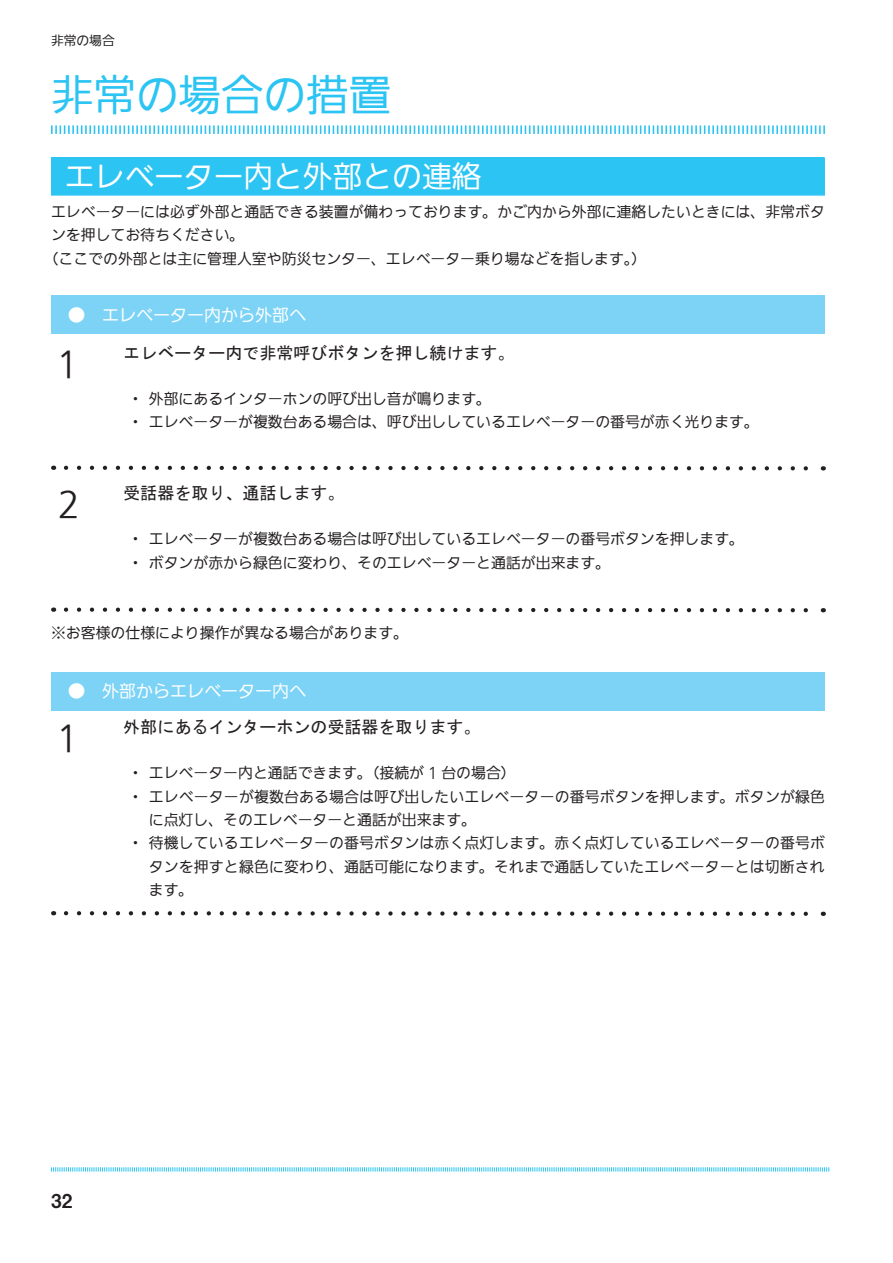
<style>
.page{position:relative;width:893px;height:1263px;background:#fff}
.page>*{position:absolute;margin:0;border:0;box-sizing:border-box;transform-origin:0 0}
.t1{font:100 42.45px "SUD Go Dsp IWA";color:#2bc4f3}
.t2{font:100 34.05px "SUD Go Dsp IWA";color:#231f20}
.t3{font:100 29.7px "SUD Go Dsp IWA";color:#fff}
.t4{font:19.2px "Midashi Go Pro MB31";color:#231f20}
.t5{font:16.95px "MS Gothic";color:#231f20}
.t6{font:100 16.95px "SUD Go Dsp IWA";color:#fff}
.t7{font:100 14.85px/23.4px "SUD Gohon IWA";color:#231f20}
.t8{font:100 12.75px "SUD Go Dsp IWA";color:#231f20}
</style>
<div class="page">
<svg style="left:51px;top:1167px;width:779px;height:5px"></svg>
<svg style="left:51px;top:125px;width:774px;height:9px"></svg>
<div style="left:52px;top:158px;width:772px;height:37px;background:#2bc4f3"></div>
<div style="left:51px;top:157px;width:774px;height:39px;border:1px solid #2bc4f3"></div>
<div style="left:51px;top:296px;width:774px;height:38px;background:#7cd3f6"></div>
<svg style="left:64px;top:465px;width:760px;height:6px"></svg>
<svg style="left:64px;top:607px;width:760px;height:6px"></svg>
<div style="left:51px;top:672px;width:774px;height:38px;background:#7cd3f6"></div>
<svg style="left:64px;top:911px;width:760px;height:5px"></svg>
<p class="t8" style="left:51px;top:34px;width:65px">非常の場合</p>
<h1 class="t1" style="left:51px;top:73px;width:342px">非常の場合の措置</h1>
<h3 class="t3" style="left:65px;top:162px;width:418px">エレベーター内と外部との連絡</h3>
<p class="t7" style="left:51px;top:201px;width:775px">エレベーターには必ず外部と通話できる装置が備わっております。かご内から外部に連絡したいときには、非常ボタ</p>
<p class="t7" style="left:51px;top:225px;width:195px">ンを押してお待ちください。</p>
<p class="t7" style="left:44px;top:248px;width:604px">（ここでの外部とは主に管理人室や防災センター、エレベーター乗り場などを指します。）</p>
<p class="t6" style="left:51px;top:306px;width:257px">　●　エレベーター内から外部へ</p>
<h2 class="t2" style="left:51px;top:347px;width:36px">１</h2>
<p class="t5" style="left:123px;top:344px;width:393px">エレベーター内で非常呼びボタンを押し続けます。</p>
<p class="t7" style="left:128px;top:388px;width:632px">・ 外部にあるインターホンの呼び出し音が鳴ります。<br>・ エレベーターが複数台ある場合は、呼び出ししているエレベーターの番号が赤く光ります。</p>
<h2 class="t2" style="left:51px;top:487px;width:36px">２</h2>
<p class="t5" style="left:123px;top:485px;width:223px">受話器を取り、通話します。</p>
<p class="t7" style="left:128px;top:529px;width:618px">・ エレベーターが複数台ある場合は呼び出しているエレベーターの番号ボタンを押します。・ ボタンが赤から緑色に変わり、そのエレベーターと通話が出来ます。</p>
<p class="t7" style="left:51px;top:622px;width:359px">※お客様の仕様により操作が異なる場合があります。</p>
<p class="t6" style="left:51px;top:682px;width:257px">　●　外部からエレベーター内へ</p>
<h2 class="t2" style="left:51px;top:721px;width:36px">１</h2>
<p class="t5" style="left:123px;top:719px;width:359px">外部にあるインターホンの受話器を取ります。</p>
<p class="t7" style="left:128px;top:762px;width:389px">・ エレベーター内と通話できます。（接続が 1 台の場合）</p>
<p class="t7" style="left:128px;top:786px;width:698px">・ エレベーターが複数台ある場合は呼び出したいエレベーターの番号ボタンを押します。ボタンが緑色</p>
<p class="t7" style="left:149px;top:809px;width:329px">に点灯し、そのエレベーターと通話が出来ます。</p>
<p class="t7" style="left:128px;top:833px;width:698px">・ 待機しているエレベーターの番号ボタンは赤く点灯します。赤く点灯しているエレベーターの番号ボ</p>
<p class="t7" style="left:149px;top:856px;width:677px">タンを押すと緑色に変わり、通話可能になります。それまで通話していたエレベーターとは切断され</p>
<p class="t7" style="left:149px;top:879px;width:46px">ます。</p>
<p class="t4" style="left:51px;top:1185px;width:23px">32</p>
</div>
